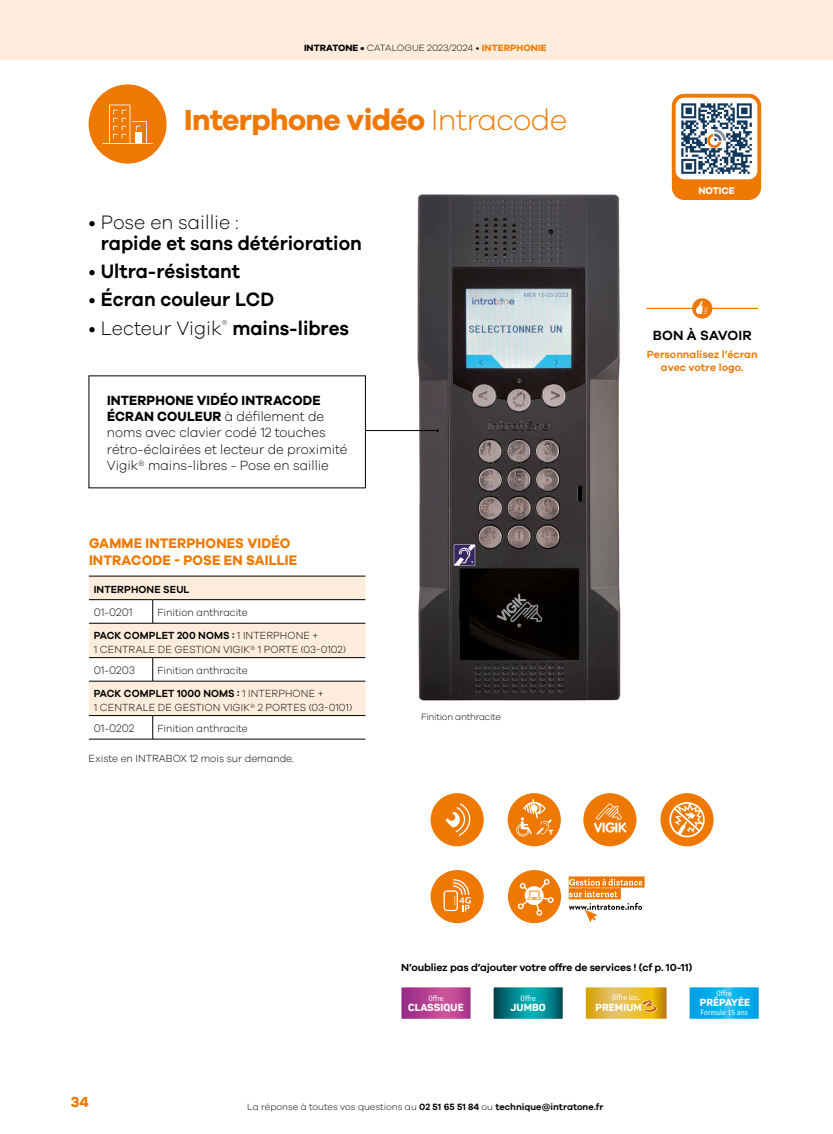
<style>
.page{position:relative;width:833px;height:1134px;background:#fff}
.page>*{position:absolute;margin:0;border:0;box-sizing:border-box;transform-origin:0 0}
.t1{font:700 30px "Galano Grotesque";letter-spacing:-.02em;color:#ef7900}
.t2{font:600 20px "Galano Grotesque";color:#000;scale:.95 1}
.t3{font:300 20px "Galano Grotesque";color:#000;scale:.95 1}
.t4{font:700 15px "Galano Grotesque";color:#ef7900}
.t5{font:700 14.25px/17.8px "Galano Grotesque";letter-spacing:.01em;color:#ef7900;scale:.95 1}
.t6{font:300 13.75px/16.2px "Galano Grotesque";color:#000;scale:.95 1}
.t7{font:600 13.75px "Galano Grotesque";letter-spacing:.01em;color:#000}
.t8{font:300 11.25px "Galano Grotesque";color:#000;scale:.95 1}
.t9{font:600 10.75px/13px "Galano Grotesque";color:#ef7900;text-align:center}
.t10{font:300 10.62px/22.9px "Galano Grotesque";color:#000;scale:.95 1}
.t11{font:600 10.62px "Galano Grotesque";letter-spacing:-.015em;color:#000}
.t12{font:600 10.62px "Galano Grotesque";letter-spacing:.01em;color:#000;scale:.95 1}
.t13{font:800 10.12px "Panton";letter-spacing:.01em;color:#fff}
.t14{font:700 10px "Galano Grotesque";color:#fff;scale:.95 1}
.t15{font:300 9.38px "Galano Grotesque";color:#000}
.t16{font:300 9.38px "Galano Grotesque";letter-spacing:-.025em;color:#000}
.t17{font:7.88px "Officina Sans ITC Pro";color:#fff}
.s1{font-weight:700}
.s2{font-weight:700;color:#ef7900}
.s3{font-weight:300}
.s4{font-weight:600}
.s5{font-family:"Comic XT";font-weight:400;font-size:19.62px}
</style>
<div class="page">
<div style="left:0;top:0;width:833px;height:60px;background:#feeddd"></div>
<img style="left:414px;top:194px;width:207px;height:507px">
<hr style="left:366px;top:430px;width:71px;height:1px;background:#000">
<svg style="left:89px;top:577px;width:276px;height:138px;fill:#feeddd"></svg>
<hr style="left:89px;top:576px;width:64px;height:1px;background:#000">
<hr style="left:153px;top:576px;width:212px;height:1px;background:#000">
<hr style="left:89px;top:599px;width:64px;height:1px;background:#000">
<hr style="left:153px;top:599px;width:212px;height:1px;background:#000">
<svg style="left:152px;top:600px;width:1px;height:23px"></svg>
<hr style="left:89px;top:623px;width:64px;height:1px;background:#000">
<hr style="left:153px;top:623px;width:212px;height:1px;background:#000">
<hr style="left:89px;top:657px;width:64px;height:1px;background:#000">
<hr style="left:153px;top:657px;width:212px;height:1px;background:#000">
<svg style="left:152px;top:658px;width:1px;height:23px"></svg>
<hr style="left:89px;top:681px;width:64px;height:1px;background:#000">
<hr style="left:153px;top:681px;width:212px;height:1px;background:#000">
<hr style="left:89px;top:715px;width:64px;height:1px;background:#000">
<hr style="left:153px;top:715px;width:212px;height:1px;background:#000">
<svg style="left:152px;top:716px;width:1px;height:23px"></svg>
<hr style="left:89px;top:739px;width:64px;height:1px;background:#000">
<hr style="left:153px;top:739px;width:212px;height:1px;background:#000">
<div style="left:430px;top:793px;width:54px;height:53px;background:#ef7900;border-radius:50%"></div>
<svg style="left:445px;top:803px;width:26px;height:33px"></svg>
<div style="left:430px;top:870px;width:54px;height:53px;background:#ef7900;border-radius:50%"></div>
<svg style="left:443px;top:879px;width:28px;height:32px"></svg>
<div style="left:583px;top:793px;width:53px;height:53px;background:#ef7900;border-radius:50%"></div>
<svg style="left:594px;top:803px;width:33px;height:30px"></svg>
<div style="left:660px;top:793px;width:53px;height:53px;background:#ef7900;border-radius:50%"></div>
<svg style="left:667px;top:802px;width:38px;height:35px"></svg>
<div style="left:508px;top:870px;width:53px;height:53px;background:#ef7900;border-radius:50%"></div>
<svg style="left:517px;top:879px;width:37px;height:37px"></svg>
<svg style="left:568px;top:876px;width:76px;height:46px"></svg>
<div style="left:508px;top:793px;width:53px;height:53px;background:#ef7900;border-radius:50%"></div>
<svg style="left:516px;top:799px;width:37px;height:37px"></svg>
<div style="left:89px;top:84px;width:78px;height:80px;background:#ef7900;border-radius:50%"></div>
<svg style="left:102px;top:105px;width:51px;height:39px"></svg>
<div style="left:135px;top:133px;width:7px;height:10px;background:#fff"></div>
<div style="left:673px;top:96px;width:86px;height:102px;background:#ef7900;border-radius:11px"></div>
<div style="left:672px;top:94px;width:89px;height:106px;border:4px solid #ef7900;border-radius:11px"></div>
<div style="left:673px;top:96px;width:86px;height:85px;background:#fff;border-radius:11px"></div>
<img style="left:677px;top:100px;width:78px;height:77px">
<div style="left:672px;top:94px;width:89px;height:89px;border:4px solid #ef7900;border-radius:11px"></div>
<svg style="left:585px;top:987px;width:82px;height:32px;background:#e1b636"></svg>
<svg style="left:401px;top:987px;width:70px;height:32px;background:#b64794"></svg>
<svg style="left:689px;top:987px;width:70px;height:32px;background:#0db0ea"></svg>
<svg style="left:493px;top:987px;width:70px;height:32px;background:#08868e"></svg>
<hr style="left:646px;top:308px;width:112px;height:1px;background:#ef7900">
<div style="left:692px;top:298px;width:20px;height:21px;background:#ef7900;border-radius:50%"></div>
<svg style="left:696px;top:300px;width:12px;height:15px"></svg>
<p class="t15" style="left:304px;top:43px;width:244px"><span class="s1">INTRATONE •</span> CATALOGUE 2023/2024 • <span class="s2">INTERPHONIE</span></p>
<h1 class="t1" style="left:184px;top:101px;width:385px">Interphone vidéo <span class="s3">Intracode</span></h1>
<h2 class="t3" style="left:89px;top:210px;width:160px">• Pose en saillie :</h2>
<h2 class="t2" style="left:101px;top:231px;width:276px">rapide et sans détérioration</h2>
<h2 class="t2" style="left:89px;top:259px;width:161px"><span class="s3">•</span> Ultra-résistant</h2>
<h2 class="t2" style="left:89px;top:288px;width:197px"><span class="s3">•</span> Écran couleur LCD</h2>
<h2 class="t3" style="left:89px;top:316px;width:276px">• Lecteur Vigik<sup>®</sup> <span class="s4">mains-libres</span></h2>
<p class="t6" style="left:107px;top:392px;width:255px"><span class="s1">INTERPHONE VIDÉO INTRACODE ÉCRAN COULEUR</span> à défilement de noms avec clavier codé 12 touches rétro-éclairées et lecteur de proximité Vigik® mains-libres - Pose en saillie</p>
<h3 class="t5" style="left:89px;top:533px;width:221px">GAMME INTERPHONES VIDÉO<br>INTRACODE - POSE EN SAILLIE</h3>
<p class="t12" style="left:94px;top:583px;width:102px">INTERPHONE SEUL</p>
<p class="t8" style="left:94px;top:605px;width:42px">01-0201</p>
<p class="t10" style="left:94px;top:600px;width:238px;text-indent:64px">Finition anthracite<br><span class="s4">PACK COMPLET 200 NOMS :</span> 1 INTERPHONE +</p>
<p class="t10" style="left:94px;top:637px;width:267px">1 CENTRALE DE GESTION VIGIK® 1 PORTE (03-0102)</p>
<p class="t8" style="left:94px;top:663px;width:45px">01-0203</p>
<p class="t10" style="left:94px;top:658px;width:243px;text-indent:64px">Finition anthracite<br><span class="s4">PACK COMPLET 1000 NOMS :</span> 1 INTERPHONE +</p>
<p class="t10" style="left:94px;top:695px;width:274px">1 CENTRALE DE GESTION VIGIK® 2 PORTES (03-0101)</p>
<p class="t8" style="left:94px;top:721px;width:44px">01-0202</p>
<p class="t10" style="left:157px;top:716px;width:97px">Finition anthracite</p>
<p class="t10" style="left:89px;top:747px;width:218px">Existe en INTRABOX 12 mois sur demande.</p>
<p class="t16" style="left:421px;top:711px;width:81px">Finition anthracite</p>
<p class="t14" style="left:698px;top:184px;width:40px">NOTICE</p>
<p class="t7" style="left:653px;top:327px;width:100px">BON À SAVOIR</p>
<p class="t9" style="left:647px;top:348px;width:112px">Personnalisez l’écran avec votre logo.</p>
<p class="t11" style="left:401px;top:961px;width:293px">N’oubliez pas d’ajouter votre offre de services ! (cf p. 10-11)</p>
<p class="t17" style="left:428px;top:993px;width:17px">Offre</p>
<p class="t13" style="left:408px;top:1001px;width:57px">CLASSIQUE</p>
<p class="t17" style="left:520px;top:993px;width:17px">Offre</p>
<p class="t13" style="left:510px;top:1001px;width:37px">JUMBO</p>
<p class="t17" style="left:612px;top:993px;width:30px">Offre loc.</p>
<p class="t13" style="left:595px;top:1001px;width:63px">PREMIUM<span class="s5">3</span></p>
<p class="t17" style="left:716px;top:988px;width:17px">Offre</p>
<p class="t13" style="left:700px;top:996px;width:52px">PRÉPAYÉE</p>
<p class="t17" style="left:700px;top:1008px;width:49px">Formule 15 ans</p>
<h3 class="t4" style="left:71px;top:1092px;width:20px">34</h3>
<p class="t15" style="left:247px;top:1101px;width:357px">La réponse à toutes vos questions au <span class="s4">02 51 65 51 84</span> ou <span class="s4">technique@intratone.fr</span></p>
</div>
